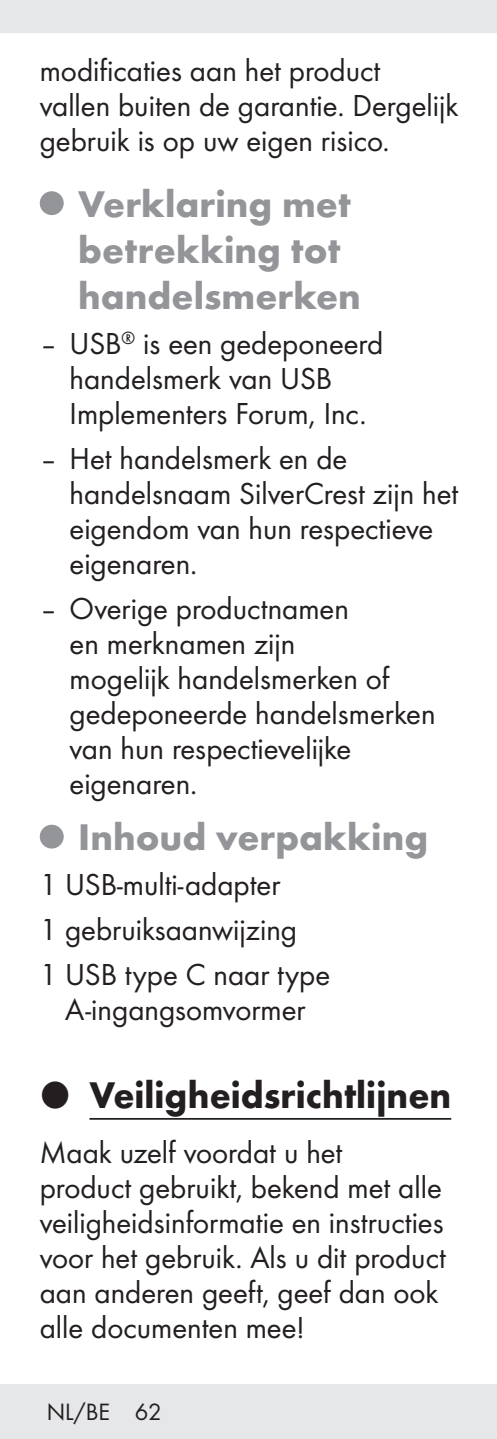
<style>
.page{position:relative;width:497px;height:1439px;background:#fff}
.page>*{position:absolute;margin:0;border:0;box-sizing:border-box;transform-origin:0 0}
.t1{font:700 38.5px/46.2px "Futura";color:#939598}
.t2{font:700 38.5px "Futura";color:#231f20;scale:.96 1}
.t3{font:31.5px/35px "Futura Boo";color:#231f20}
.t4{font:24.5px "Futura Boo";color:#231f20}
.s1{font-family:"European Pi Three";font-weight:400}
</style>
<div class="page">
<div style="left:0;top:0;width:496px;height:33px;background:#e6e7e9"></div>
<div style="left:0;top:1384px;width:496px;height:55px;background:#e6e7e9"></div>
<hr style="left:89px;top:1118px;width:361px;height:1px;background:#231f20">
<div style="left:40px;top:191px;width:24px;height:24px;background:#939598;border-radius:50%"></div>
<div style="left:40px;top:824px;width:24px;height:24px;background:#939598;border-radius:50%"></div>
<p class="t3" style="left:40px;top:51px;width:419px">modificaties aan het product vallen buiten de garantie. Dergelijk gebruik is op uw eigen risico.</p>
<p class="t1" style="left:78px;top:178px;width:284px">Verklaring met betrekking tot handelsmerken</p>
<p class="t3" style="left:69px;top:324px;width:315px;text-indent:-30px">‒ USB<sup>®</sup> is een gedeponeerd handelsmerk van USB<br>Implementers Forum, Inc.</p>
<p class="t3" style="left:69px;top:439px;width:390px;text-indent:-30px">‒ Het handelsmerk en de handelsnaam SilverCrest zijn het eigendom van hun respectieve eigenaren.</p>
<p class="t3" style="left:69px;top:589px;width:367px;text-indent:-30px">‒ Overige productnamen<br>en merknamen zijn<br>mogelijk handelsmerken of gedeponeerde handelsmerken van hun respectievelijke eigenaren.</p>
<p class="t1" style="left:78px;top:811px;width:351px">Inhoud verpakking</p>
<p class="t3" style="left:40px;top:860px;width:291px;line-height:44.8px">1 USB-multi-adapter<br>1 gebruiksaanwijzing<br>1 USB type C naar type</p>
<p class="t3" style="left:65px;top:990px;width:241px">A-ingangsomvormer</p>
<p class="t2" style="left:40px;top:1067px;width:429px"><span class="s1">P</span> Veiligheidsrichtlijnen</p>
<p class="t3" style="left:40px;top:1133px;width:407px">Maak uzelf voordat u het<br>product gebruikt, bekend met alle veiligheidsinformatie en instructies voor het gebruik. Als u dit product aan anderen geeft, geef dan ook alle documenten mee!</p>
<p class="t4" style="left:47px;top:1395px;width:116px">NL/BE 62</p>
</div>
